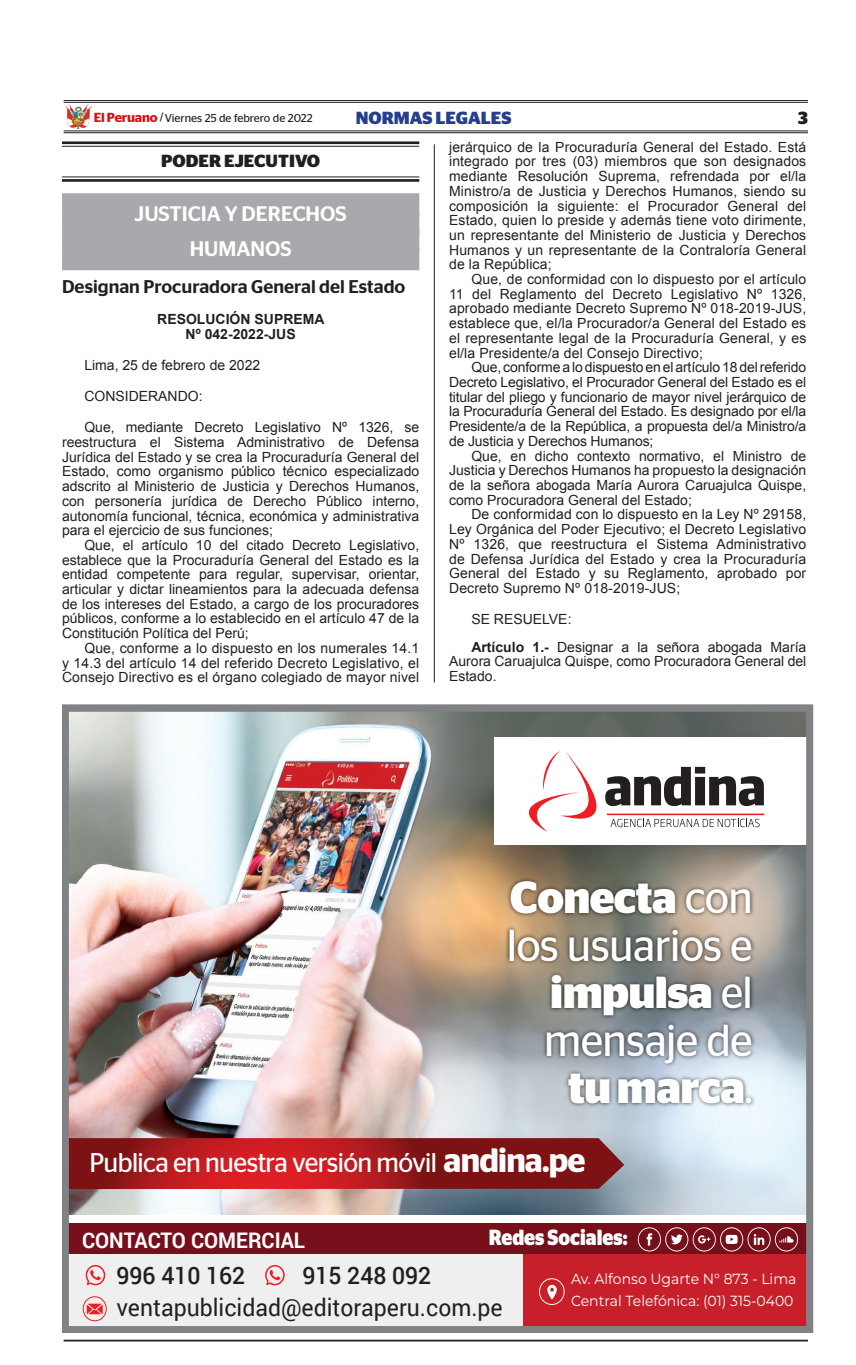
<style>
.page{position:relative;width:856px;height:1365px;background:#fff}
.page>*{position:absolute;margin:0;border:0;box-sizing:border-box;transform-origin:0 0}
.t1{font:44.8px/47.4px "Stag Sans";letter-spacing:-.015em;color:#fff;text-align:right;scale:.96 1}
.t2{font:27.12px "Stag Sans";letter-spacing:-.025em;color:#fff;scale:.96 1}
.t3{font:23.97px "Roboto";color:#231f20;scale:.96 1}
.t4{font:500 23.97px "Roboto";color:#231f20;scale:.96 1}
.t5{font:700 21.88px "Stag Sans";color:#fff;scale:.86 1}
.t6{font:700 21.53px "Roboto";color:#fff;scale:.96 1}
.t7{font:500 21px/35px "Stag Sans";color:#fff;text-align:center}
.t8{font:500 18.38px "Stag Sans";color:#231f20}
.t9{font:700 17.5px "Stag Sans";color:#231f20}
.t10{font:700 17.5px "Stag Sans";color:#253f8e}
.t11{font:14.53px/21.9px "Montserrat";color:#fff;scale:.96 1}
.t12{font:14px/14.7px "Arial";color:#231f20;text-align:justify}
.t13{font:700 14px/14.7px "Arial";color:#231f20;text-align:center}
.t14{font:11.38px "Stag Sans";color:#231f20}
.s1{font-weight:600;font-size:13.12px;color:#dc0d15}
.s2{font-weight:700}
.s3{font-weight:600;font-size:33.77px}
</style>
<div class="page">
<hr style="left:64px;top:1339px;width:744px;height:2px;background:#231f20">
<hr style="left:64px;top:100px;width:744px;height:1px;background:#231f20">
<hr style="left:64px;top:102px;width:744px;height:1px;background:#231f20">
<hr style="left:64px;top:131px;width:744px;height:1px;background:#231f20">
<hr style="left:64px;top:132px;width:744px;height:1px;background:#231f20">
<img style="left:65px;top:104px;width:26px;height:25px">
<hr style="left:434px;top:144px;width:1px;height:538px;background:#231f20">
<hr style="left:62px;top:141px;width:357px;height:3px;background:#231f20">
<hr style="left:62px;top:146px;width:357px;height:1px;background:#231f20">
<hr style="left:62px;top:176px;width:357px;height:1px;background:#231f20">
<hr style="left:62px;top:179px;width:357px;height:3px;background:#231f20">
<div style="left:62px;top:193px;width:357px;height:23px;background:#a8a9ad"></div>
<div style="left:62px;top:212px;width:357px;height:23px;background:#a8a9ad"></div>
<div style="left:62px;top:228px;width:357px;height:23px;background:#a8a9ad"></div>
<div style="left:62px;top:247px;width:357px;height:23px;background:#a8a9ad"></div>
<div style="left:69px;top:1223px;width:741px;height:104px;background:#efeff0"></div>
<div style="left:523px;top:1251px;width:287px;height:78px;background:#c8202a"></div>
<div style="left:69px;top:1223px;width:742px;height:30px;background:#770f1b"></div>
<svg style="left:539px;top:1278px;width:25px;height:26px"></svg>
<div style="left:83px;top:1296px;width:24px;height:24px;border:1px solid #ee1d23;border-radius:50%"></div>
<svg style="left:87px;top:1303px;width:16px;height:10px"></svg>
<svg style="left:86px;top:1265px;width:19px;height:20px"></svg>
<svg style="left:265px;top:1265px;width:20px;height:20px"></svg>
<img style="left:70px;top:712px;width:735px;height:501px">
<svg style="left:70px;top:1137px;width:554px;height:51px;background:#a01e22"></svg>
<div style="left:495px;top:737px;width:315px;height:107px;background:#fff"></div>
<svg style="left:466px;top:748px;width:321px;height:174px"></svg>
<hr style="left:607px;top:813px;width:157px;height:2px;background:#ee1d23">
<img style="left:495px;top:868px;width:272px;height:253px">
<div style="left:62px;top:704px;width:751px;height:628px;border:7px solid #808285"></div>
<svg style="left:638px;top:1227px;width:160px;height:24px"></svg>
<p class="t14" style="left:94px;top:111px;width:220px"><span class="s1">El Peruano</span> /Viernes 25 de febrero de 2022</p>
<p class="t10" style="left:356px;top:107px;width:157px">NORMAS LEGALES</p>
<p class="t9" style="left:798px;top:107px;width:11px">3</p>
<p class="t9" style="left:161px;top:151px;width:161px">PODER EJECUTIVO</p>
<h3 class="t7" style="left:135px;top:196px;width:213px">JUSTICIA Y DERECHOS<br>HUMANOS</h3>
<h3 class="t8" style="left:62px;top:276px;width:345px">Designan Procuradora General del Estado</h3>
<p class="t13" style="left:157px;top:312px;width:169px">RESOLUCIÓN SUPREMA<br>Nº 042-2022-JUS</p>
<p class="t12" style="left:84px;top:358px;width:177px">Lima, 25 de febrero de 2022</p>
<p class="t12" style="left:84px;top:389px;width:120px">CONSIDERANDO:</p>
<p class="t12" style="left:62px;top:420px;width:359px;text-indent:22px">Que, mediante Decreto Legislativo Nº 1326, se reestructura el Sistema Administrativo de Defensa Jurídica del Estado y se crea la Procuraduría General del Estado, como organismo público técnico especializado adscrito al Ministerio de Justicia y Derechos Humanos, con personería jurídica de Derecho Público interno, autonomía funcional, técnica, económica y administrativa para el ejercicio de sus funciones;</p>
<p class="t12" style="left:62px;top:537px;width:359px;text-indent:22px">Que, el artículo 10 del citado Decreto Legislativo, establece que la Procuraduría General del Estado es la entidad competente para regular, supervisar, orientar, articular y dictar lineamientos para la adecuada defensa de los intereses del Estado, a cargo de los procuradores públicos, conforme a lo establecido en el artículo 47 de la Constitución Política del Perú;</p>
<p class="t12" style="left:62px;top:640px;width:359px;text-indent:22px">Que, conforme a lo dispuesto en los numerales 14.1 y 14.3 del artículo 14 del referido Decreto Legislativo, el Consejo Directivo es el órgano colegiado de mayor nivel</p>
<p class="t12" style="left:449px;top:139px;width:359px">jerárquico de la Procuraduría General del Estado. Está integrado por tres (03) miembros que son designados mediante Resolución Suprema, refrendada por el/la Ministro/a de Justicia y Derechos Humanos, siendo su composición la siguiente: el Procurador General del Estado, quien lo preside y además tiene voto dirimente, un representante del Ministerio de Justicia y Derechos Humanos y un representante de la Contraloría General de la República;</p>
<p class="t12" style="left:449px;top:272px;width:359px;text-indent:22px">Que, de conformidad con lo dispuesto por el artículo 11 del Reglamento del Decreto Legislativo Nº 1326, aprobado mediante Decreto Supremo Nº 018-2019-JUS, establece que, el/la Procurador/a General del Estado es el representante legal de la Procuraduría General, y es el/la Presidente/a del Consejo Directivo;</p>
<p class="t12" style="left:449px;top:360px;width:359px;text-indent:22px">Que, conforme a lo dispuesto en el artículo 18 del referido Decreto Legislativo, el Procurador General del Estado es el titular del pliego y funcionario de mayor nivel jerárquico de la Procuraduría General del Estado. Es designado por el/la Presidente/a de la República, a propuesta del/a Ministro/a de Justicia y Derechos Humanos;</p>
<p class="t12" style="left:449px;top:448px;width:359px;text-indent:22px">Que, en dicho contexto normativo, el Ministro de Justicia y Derechos Humanos ha propuesto la designación de la señora abogada María Aurora Caruajulca Quispe, como Procuradora General del Estado;</p>
<p class="t12" style="left:449px;top:507px;width:359px;text-indent:22px">De conformidad con lo dispuesto en la Ley Nº 29158, Ley Orgánica del Poder Ejecutivo; el Decreto Legislativo Nº 1326, que reestructura el Sistema Administrativo de Defensa Jurídica del Estado y crea la Procuraduría General del Estado y su Reglamento, aprobado por Decreto Supremo Nº 018-2019-JUS;</p>
<p class="t12" style="left:471px;top:605px;width:336px;line-height:27.7px">SE RESUELVE:<br><span class="s2">Artículo 1.-</span> Designar a la señora abogada María</p>
<p class="t12" style="left:449px;top:654px;width:359px">Aurora Caruajulca Quispe, como Procuradora General del<br>Estado.</p>
<h1 class="t1" style="left:507px;top:873px;width:258px"><span class="s2">Conecta</span> con los usuarios e <span class="s2">impulsa</span> el mensaje de <span class="s2">tu marca</span>.</h1>
<h2 class="t2" style="left:89px;top:1146px;width:518px">Publica en nuestra versión móvil <span class="s3">andina.pe</span></h2>
<h3 class="t5" style="left:489px;top:1224px;width:163px">Redes Sociales:</h3>
<h3 class="t6" style="left:82px;top:1224px;width:234px">CONTACTO COMERCIAL</h3>
<h3 class="t4" style="left:116px;top:1258px;width:136px">996 410 162</h3>
<h3 class="t4" style="left:302px;top:1258px;width:136px">915 248 092</h3>
<h3 class="t3" style="left:116px;top:1290px;width:404px">ventapublicidad@editoraperu.com.pe</h3>
<p class="t11" style="left:571px;top:1266px;width:236px">Av. Alfonso Ugarte N° 873 - Lima<br>Central Telefónica: (01) 315-0400</p>
</div>
